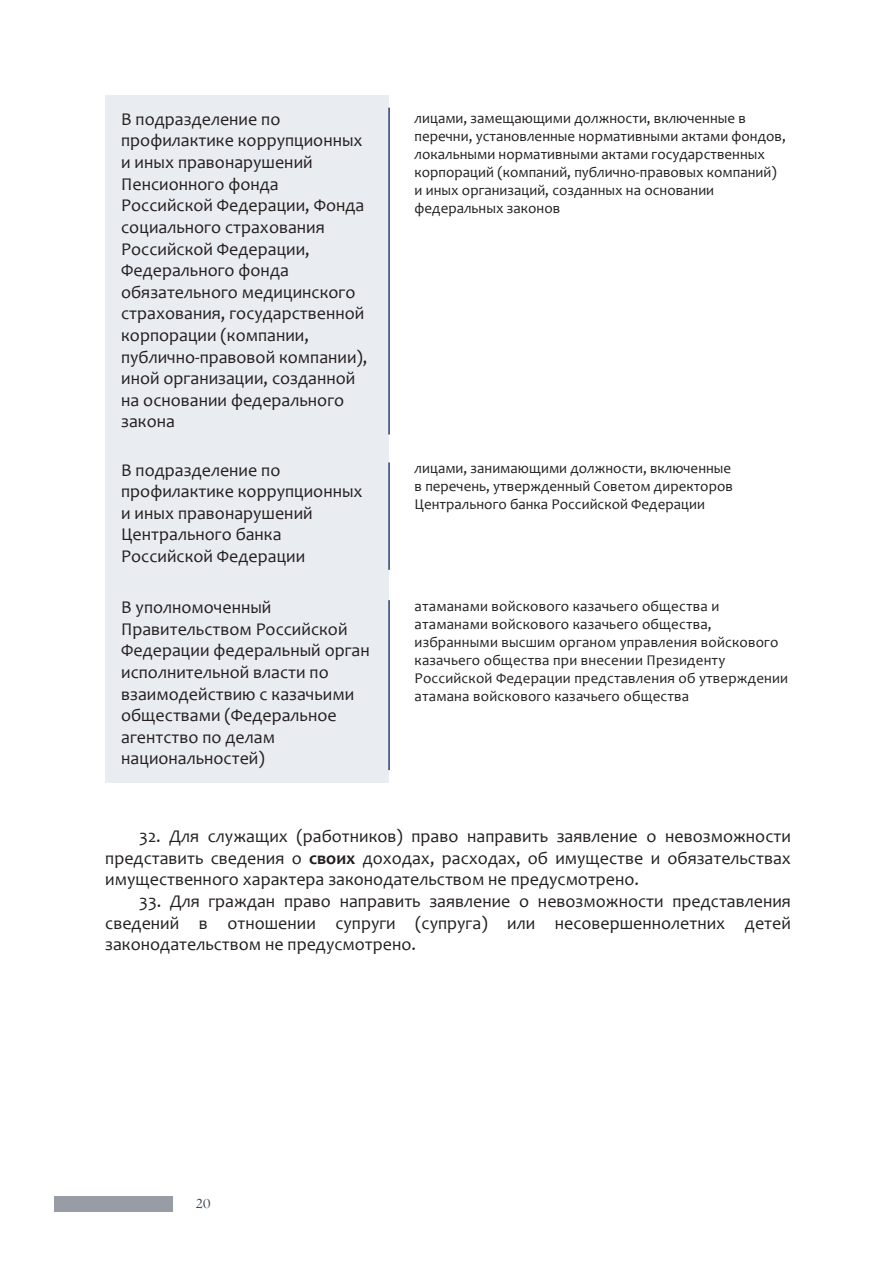
<style>
.page{position:relative;width:893px;height:1263px;background:#fff}
.page>*{position:absolute;margin:0;border:0;box-sizing:border-box;transform-origin:0 0}
.t1{font:18px/21.6px "Candara";color:#231f20}
.t2{font:15px/18px "Candara";color:#231f20}
.t3{font:15px "Centaur";color:#313a49}
.s1{font-weight:700}
</style>
<div class="page">
<div style="left:54px;top:1196px;width:118px;height:16px;background:#989ca4"></div>
<div style="left:105px;top:96px;width:284px;height:687px;background:#e9ecf1"></div>
<hr style="left:388px;top:108px;width:2px;height:326px;background:#284275">
<hr style="left:388px;top:462px;width:2px;height:108px;background:#284275">
<hr style="left:388px;top:600px;width:2px;height:170px;background:#284275">
<p class="t1" style="left:121px;top:108px;width:248px">В подразделение по профилактике коррупционных и иных правонарушений<br>Пенсионного фонда<br>Российской Федерации, Фонда социального страхования<br>Российской Федерации,<br>Федерального фонда обязательного медицинского страхования, государственной корпорации (компании, публично-правовой компании), иной организации, созданной на основании федерального закона</p>
<p class="t2" style="left:415px;top:109px;width:373px">лицами, замещающими должности, включенные в перечни, установленные нормативными актами фондов, локальными нормативными актами государственных корпораций (компаний, публично-правовых компаний) и иных организаций, созданных на основании федеральных законов</p>
<p class="t1" style="left:121px;top:459px;width:243px">В подразделение по профилактике коррупционных и иных правонарушений<br>Центрального банка<br>Российской Федерации</p>
<p class="t2" style="left:415px;top:459px;width:320px;text-align:justify">лицами, занимающими должности, включенные в перечень, утвержденный Советом директоров Центрального банка Российской Федерации</p>
<p class="t1" style="left:121px;top:596px;width:250px">В уполномоченный<br>Правительством Российской<br>Федерации федеральный орган исполнительной власти по взаимодействию с казачьими обществами (Федеральное агентство по делам национальностей)</p>
<p class="t2" style="left:415px;top:597px;width:375px">атаманами войскового казачьего общества и атаманами войскового казачьего общества, избранными высшим органом управления войскового казачьего общества при внесении Президенту Российской Федерации представления об утверждении атамана войскового казачьего общества</p>
<p class="t1" style="left:105px;top:825px;width:687px;text-align:justify;text-indent:34px">32. Для служащих (работников) право направить заявление о невозможности представить сведения о <span class="s1">своих</span> доходах, расходах, об имуществе и обязательствах имущественного характера законодательством не предусмотрено.</p>
<p class="t1" style="left:105px;top:890px;width:687px;text-align:justify;text-indent:34px">33. Для граждан право направить заявление о невозможности представления сведений в отношении супруги (супруга) или несовершеннолетних детей законодательством не предусмотрено.</p>
<p class="t3" style="left:196px;top:1194px;width:16px">20</p>
</div>
